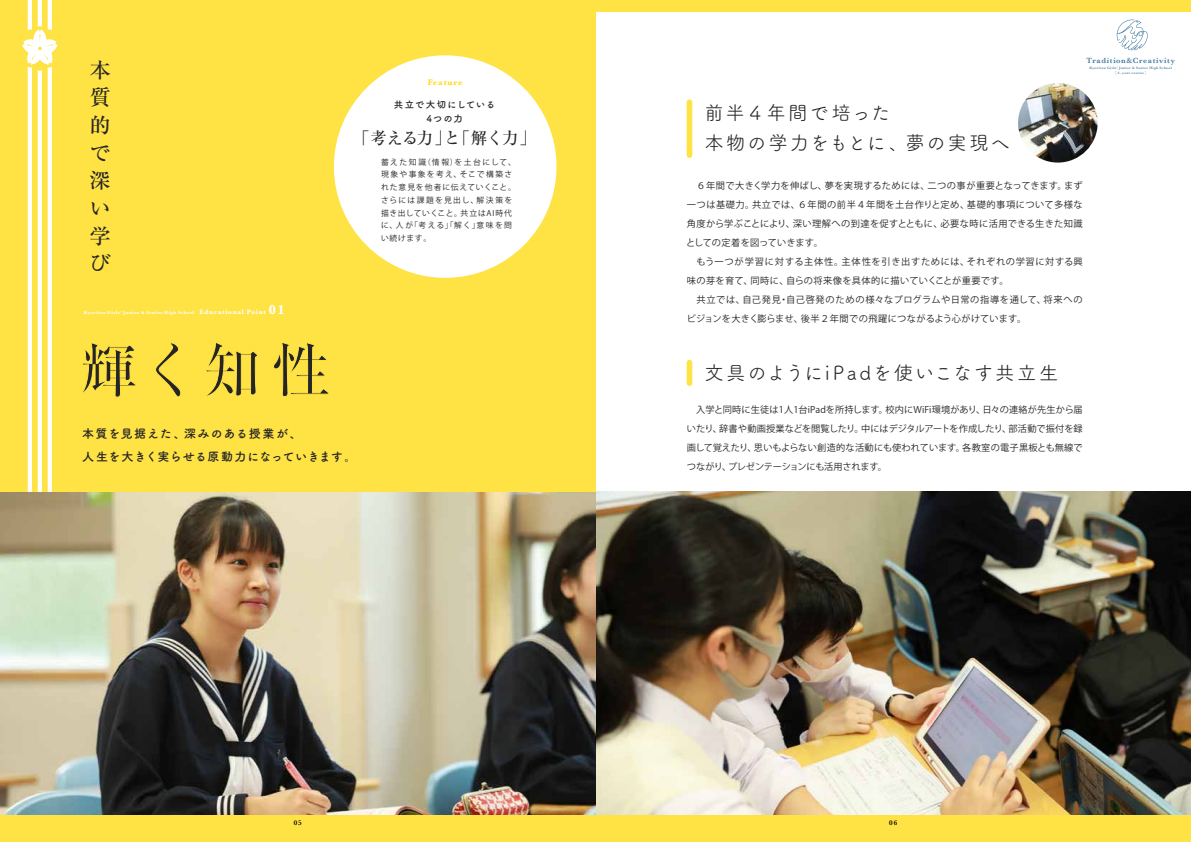
<style>
.page{position:relative;width:1191px;height:842px;background:#fff}
.page>*{position:absolute;margin:0;border:0;box-sizing:border-box;transform-origin:0 0}
.t1{font:500 59.5px "Ryumin";color:#252525}
.t2{font:500 21.3px/27.6px "Ryumin";color:#252525;text-align:justify}
.t3{font:19.5px "Tsuku A Rd Gothic";letter-spacing:.085em;color:#252525}
.t4{font:500 16.3px "Ryumin";letter-spacing:-.045em;color:#252525}
.t5{font:700 12px/22.7px "Tsuku A Rd Gothic";letter-spacing:.05em;color:#252525}
.t6{font:700 9.5px/14.2px "Tsuku A Rd Gothic";letter-spacing:.085em;color:#252525;text-align:center}
.t7{font:9.2px/19.1px "Koz Go Pr 6 N";letter-spacing:.04em;color:#252525}
.t8{font:700 8.4px "Baskerville";letter-spacing:.1em;color:#ffdb18}
.t9{font:7.8px/12.8px "Koz Go Pr 6 N";letter-spacing:.135em;color:#252525}
.t10{font:600 7.8px "Baskerville";letter-spacing:.085em;color:#447ba1}
.t11{font:600 7.1px "Baskerville";color:#000}
.t12{font:700 4.7px "Baskerville";letter-spacing:.075em;color:#fff}
.t13{font:600 3.5px/5px "Baskerville";letter-spacing:.085em;color:#447ba1;text-align:center}
.s1{font-family:"Tsuku A Rd Gothic";font-weight:700}
.s2{font-size:6.7px}
.s3{font-size:13.3px}
</style>
<div class="page">
<img style="left:0;top:492px;width:1191px;height:323px">
<div style="left:0;top:0;width:1191px;height:12px;background:#ffe244"></div>
<div style="left:0;top:0;width:595px;height:492px;background:#ffe244"></div>
<hr style="left:28px;top:0;width:4px;height:492px;background:#fff">
<hr style="left:38px;top:0;width:4px;height:492px;background:#fff">
<hr style="left:48px;top:0;width:4px;height:492px;background:#fff">
<div style="left:334px;top:55px;width:222px;height:223px;background:#fff;border-radius:50%"></div>
<img style="left:1018px;top:83px;width:79px;height:80px;border-radius:40px">
<svg style="left:1116px;top:20px;width:31px;height:30px"></svg>
<div style="left:686px;top:102px;width:6px;height:53px;background:#ffe244"></div>
<svg style="left:22px;top:26px;width:36px;height:45px"></svg>
<div style="left:0;top:815px;width:1191px;height:27px;background:#ffe244"></div>
<div style="left:686px;top:363px;width:6px;height:20px;background:#ffe244"></div>
<h2 class="t2" style="left:90px;top:55px;width:23px">本質的で深い学び</h2>
<p class="t10" style="left:1086px;top:55px;width:90px">Tradition&amp;Creativity</p>
<p class="t13" style="left:1089px;top:65px;width:84px">Kyoritsu Girls’ Junior &amp; Senior High School<span class="s1">［</span> 6 -year course <span class="s1">］</span></p>
<p class="t8" style="left:428px;top:77px;width:36px">Feature</p>
<p class="t6" style="left:394px;top:97px;width:103px">共立で大切にしている<br>4つの力</p>
<p class="t9" style="left:381px;top:155px;width:136px">蓄えた知識（情報）を土台にして、現象や事象を考え、そこで構築された意見を他者に伝えていくこと。さらには課題を見出し、解決策を描き出していくこと。共立はAI時代に、人が「考える」「解く」意味を問い続けます。</p>
<h3 class="t3" style="left:704px;top:98px;width:187px">前半４年間で培った</h3>
<h3 class="t4" style="left:353px;top:128px;width:185px">「考える力」と「解く力」</h3>
<h3 class="t3" style="left:704px;top:128px;width:307px">本物の学力をもとに、夢の実現へ</h3>
<p class="t7" style="left:686px;top:176px;width:398px">　６年間で大きく学力を伸ばし、夢を実現するためには、二つの事が重要となってきます。まず一つは基礎力。共立では、６年間の前半４年間を土台作りと定め、基礎的事項について多様な角度から学ぶことにより、深い理解への到達を促すとともに、必要な時に活用できる生きた知識としての定着を図っていきます。<br>　もう一つが学習に対する主体性。主体性を引き出すためには、それぞれの学習に対する興味の芽を育て、同時に、自らの将来像を具体的に描いていくことが重要です。<br>　共立では、自己発見・自己啓発のための様々なプログラムや日常の指導を通して、将来へのビジョンを大きく膨らませ、後半２年間での飛躍につながるよう心がけています。</p>
<p class="t12" style="left:84px;top:309px;width:202px">Kyoritsu Girls’ Junior &amp; Senior High School <span class="s2">Educational Point</span> <span class="s3">01</span></p>
<h1 class="t1" style="left:79px;top:334px;width:254px">輝く知性</h1>
<h3 class="t5" style="left:82px;top:421px;width:276px">本質を見据えた、深みのある授業が、<br>人生を大きく実らせる原動力になっていきます。</h3>
<h3 class="t3" style="left:704px;top:358px;width:356px">文具のようにiPadを使いこなす共立生</h3>
<p class="t7" style="left:687px;top:400px;width:397px;text-align:justify">　入学と同時に生徒は1人1台iPadを所持します。校内にWiFi環境があり、日々の連絡が先生から届いたり、辞書や動画授業などを閲覧したり。中にはデジタルアートを作成したり、部活動で振付を録画して覚えたり、思いもよらない創造的な活動にも使われています。各教室の電子黒板とも無線でつながり、プレゼンテーションにも活用されます。</p>
<p class="t11" style="left:294px;top:817px;width:9px">05</p>
<p class="t11" style="left:889px;top:817px;width:9px">06</p>
</div>
